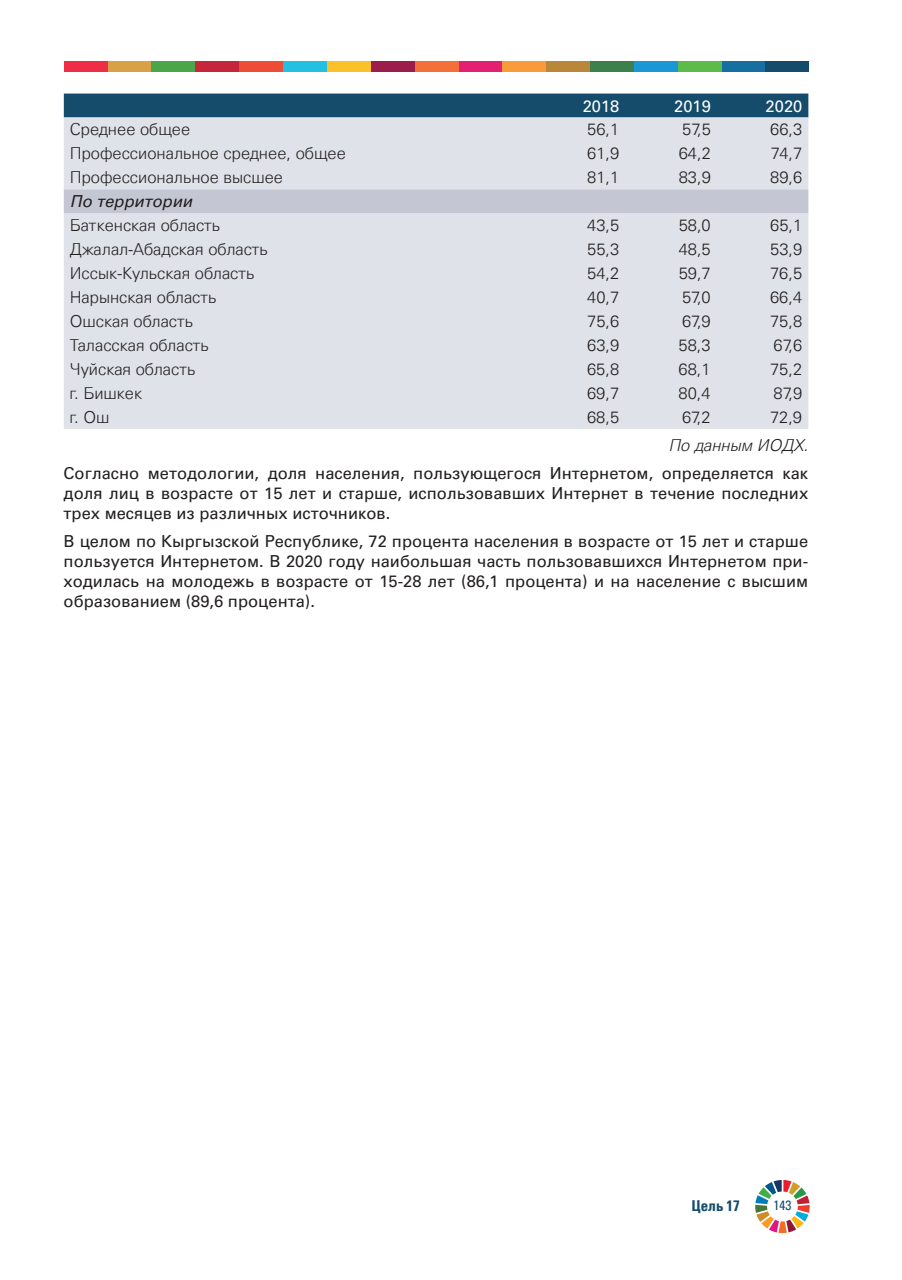
<style>
.page{position:relative;width:902px;height:1280px;background:#fff}
.page>*{position:absolute;margin:0;border:0;box-sizing:border-box;transform-origin:0 0}
.t1{font:16.5px/19.8px "Univers LTCYR 55 Roman";color:#231f20;text-align:justify}
.t2{font:300 16.5px "Univers LTCYR 45";color:#231f20}
.t3{font:italic 300 16.5px "Univers LTCYR 45";color:#231f20}
.t4{font:16.5px "Univers LTCYR 55 Roman";color:#fff}
.t5{font:italic 16.5px "Univers LTCYR 55";color:#231f20}
.t6{font:15px "Univers LTCYR 67 Bold Cond";color:#154c6c}
.t7{font:condensed 13.5px "Univers LTCYR 57";color:#154c6c}
</style>
<div class="page">
<svg style="left:755px;top:1180px;width:54px;height:53px"></svg>
<div style="left:546px;top:62px;width:44px;height:10px;background:#b8873a"></div>
<div style="left:108px;top:62px;width:43px;height:10px;background:#d8a145"></div>
<div style="left:371px;top:62px;width:43px;height:10px;background:#9c1d49"></div>
<div style="left:239px;top:62px;width:44px;height:10px;background:#ef4c38"></div>
<div style="left:721px;top:62px;width:44px;height:10px;background:#166fa1"></div>
<div style="left:195px;top:62px;width:44px;height:10px;background:#c52639"></div>
<div style="left:458px;top:62px;width:44px;height:10px;background:#e32071"></div>
<div style="left:765px;top:62px;width:44px;height:10px;background:#154c6c"></div>
<div style="left:327px;top:62px;width:44px;height:10px;background:#fbc128"></div>
<div style="left:502px;top:62px;width:44px;height:10px;background:#f89b39"></div>
<div style="left:590px;top:62px;width:44px;height:10px;background:#3c814c"></div>
<div style="left:283px;top:62px;width:44px;height:10px;background:#24c0e2"></div>
<div style="left:633px;top:62px;width:44px;height:10px;background:#1a97d5"></div>
<div style="left:677px;top:62px;width:44px;height:10px;background:#5dbb4a"></div>
<div style="left:414px;top:62px;width:44px;height:10px;background:#f37139"></div>
<div style="left:151px;top:62px;width:44px;height:10px;background:#4ba549"></div>
<div style="left:64px;top:62px;width:44px;height:10px;background:#ee2d46"></div>
<div style="left:64px;top:94px;width:744px;height:23px;background:#154c6c"></div>
<div style="left:64px;top:117px;width:744px;height:312px;background:#dfe2e8"></div>
<div style="left:64px;top:189px;width:744px;height:24px;background:#c4c7d3"></div>
<p class="t4" style="left:582px;top:94px;width:38px">2018</p>
<p class="t4" style="left:674px;top:94px;width:38px">2019</p>
<p class="t4" style="left:765px;top:94px;width:38px">2020</p>
<p class="t2" style="left:70px;top:119px;width:122px">Среднее общее</p>
<p class="t2" style="left:587px;top:119px;width:34px">56,1</p>
<p class="t2" style="left:682px;top:119px;width:30px">57,5</p>
<p class="t2" style="left:770px;top:119px;width:34px">66,3</p>
<p class="t2" style="left:70px;top:143px;width:277px">Профессиональное среднее, общее</p>
<p class="t2" style="left:587px;top:143px;width:34px">61,9</p>
<p class="t2" style="left:678px;top:143px;width:34px">64,2</p>
<p class="t2" style="left:770px;top:143px;width:33px">74,7</p>
<p class="t2" style="left:70px;top:167px;width:215px">Профессиональное высшее</p>
<p class="t2" style="left:587px;top:167px;width:34px">81,1</p>
<p class="t2" style="left:678px;top:167px;width:34px">83,9</p>
<p class="t2" style="left:770px;top:167px;width:34px">89,6</p>
<p class="t5" style="left:70px;top:190px;width:124px">По территории</p>
<p class="t2" style="left:70px;top:215px;width:152px">Баткенская область</p>
<p class="t2" style="left:587px;top:215px;width:34px">43,5</p>
<p class="t2" style="left:678px;top:215px;width:34px">58,0</p>
<p class="t2" style="left:770px;top:215px;width:34px">65,1</p>
<p class="t2" style="left:70px;top:238px;width:200px">Джалал-Абадская область</p>
<p class="t2" style="left:587px;top:238px;width:34px">55,3</p>
<p class="t2" style="left:678px;top:238px;width:34px">48,5</p>
<p class="t2" style="left:770px;top:238px;width:34px">53,9</p>
<p class="t2" style="left:70px;top:262px;width:186px">Иссык-Кульская область</p>
<p class="t2" style="left:587px;top:262px;width:34px">54,2</p>
<p class="t2" style="left:678px;top:262px;width:34px">59,7</p>
<p class="t2" style="left:770px;top:262px;width:34px">76,5</p>
<p class="t2" style="left:70px;top:286px;width:148px">Нарынская область</p>
<p class="t2" style="left:587px;top:286px;width:34px">40,7</p>
<p class="t2" style="left:682px;top:286px;width:30px">57,0</p>
<p class="t2" style="left:770px;top:286px;width:34px">66,4</p>
<p class="t2" style="left:70px;top:310px;width:125px">Ошская область</p>
<p class="t2" style="left:587px;top:310px;width:34px">75,6</p>
<p class="t2" style="left:682px;top:310px;width:30px">67,9</p>
<p class="t2" style="left:770px;top:310px;width:34px">75,8</p>
<p class="t2" style="left:70px;top:334px;width:141px">Таласская область</p>
<p class="t2" style="left:587px;top:334px;width:34px">63,9</p>
<p class="t2" style="left:678px;top:334px;width:34px">58,3</p>
<p class="t2" style="left:773px;top:334px;width:30px">67,6</p>
<p class="t2" style="left:70px;top:358px;width:127px">Чуйская область</p>
<p class="t2" style="left:587px;top:358px;width:34px">65,8</p>
<p class="t2" style="left:678px;top:358px;width:34px">68,1</p>
<p class="t2" style="left:770px;top:358px;width:34px">75,2</p>
<p class="t2" style="left:70px;top:382px;width:74px">г. Бишкек</p>
<p class="t2" style="left:587px;top:382px;width:34px">69,7</p>
<p class="t2" style="left:678px;top:382px;width:34px">80,4</p>
<p class="t2" style="left:773px;top:382px;width:30px">87,9</p>
<p class="t2" style="left:70px;top:406px;width:41px">г. Ош</p>
<p class="t2" style="left:587px;top:406px;width:34px">68,5</p>
<p class="t2" style="left:682px;top:406px;width:30px">67,2</p>
<p class="t2" style="left:770px;top:406px;width:34px">72,9</p>
<p class="t3" style="left:668px;top:435px;width:141px">По данным ИОДХ.</p>
<p class="t1" style="left:64px;top:463px;width:746px">Согласно методологии, доля населения, пользующегося Интернетом, определяется как доля лиц в возрасте от 15 лет и старше, использовавших Интернет в течение последних трех месяцев из различных источников.</p>
<p class="t1" style="left:64px;top:531px;width:746px">В целом по Кыргызской Республике, 72 процента населения в возрасте от 15 лет и старше пользуется Интернетом. В 2020 году наибольшая часть пользовавшихся Интернетом при&shy;ходилась на молодежь в возрасте от 15-28 лет (86,1 процента) и на население с высшим образованием (89,6 процента).</p>
<p class="t6" style="left:691px;top:1197px;width:50px">Цель 17</p>
<p class="t7" style="left:773px;top:1197px;width:19px">143</p>
</div>
